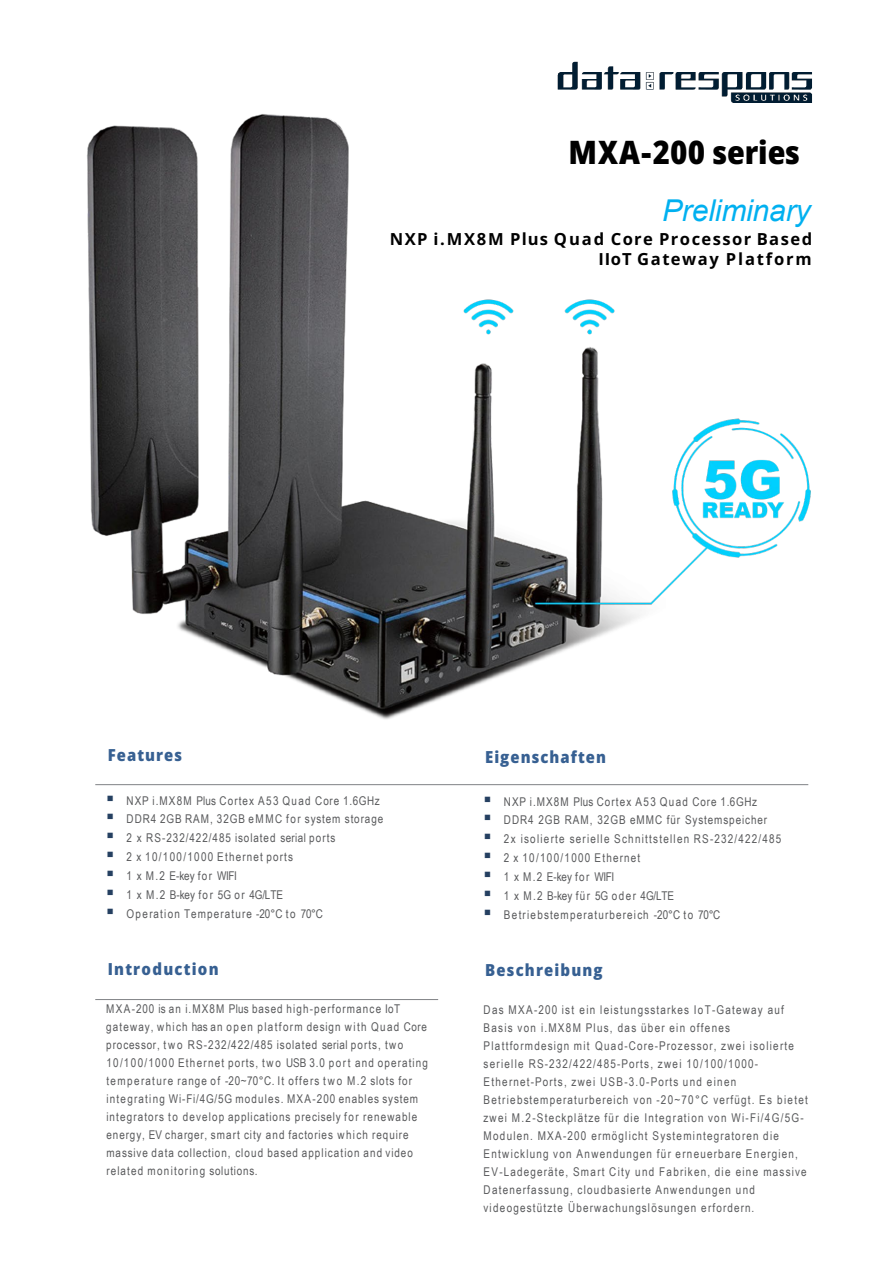
<style>
.page{position:relative;width:893px;height:1264px;background:#fff}
.page>*{position:absolute;margin:0;border:0;box-sizing:border-box;transform-origin:0 0}
.t1{font:800 semi-condensed 32.25px "Open Sans";letter-spacing:-.005em;color:#000}
.t2{font:italic 30px "Arial";letter-spacing:-.005em;color:#00b0f0}
.t3{font:700 16.5px/19.8px "Open Sans";letter-spacing:.09em;color:#000;text-align:right}
.t4{font:800 semi-condensed 16.5px "Open Sans";letter-spacing:.07em;color:#376092}
.t5{font:12px/18px "Arial Narrow";letter-spacing:.095em;color:#58595b}
.t6{font:12px "Arial Narrow";letter-spacing:.005em;color:#58595b}
.t7{font:12px "Arial Narrow";letter-spacing:-.005em;color:#58595b}
.s1{color:#254061}
</style>
<div class="page">
<img style="left:87px;top:114px;width:724px;height:605px">
<hr style="left:95px;top:784px;width:713px;height:1px;background:#808285">
<hr style="left:95px;top:998px;width:343px;height:1px;background:#808285">
<img style="left:557px;top:61px;width:255px;height:42px">
<p class="t1" style="left:568px;top:130px;width:233px">MXA-200 series</p>
<p class="t2" style="left:662px;top:191px;width:150px">Preliminary</p>
<p class="t3" style="left:390px;top:228px;width:424px">NXP i.MX8M Plus Quad Core Processor Based<br>IIoT Gateway Platform</p>
<p class="t4" style="left:108px;top:744px;width:76px">Features</p>
<p class="t5" style="left:106px;top:790px;width:275px"><span class="s1">▪</span> NXP i.MX8M Plus Cortex A53 Quad Core 1.6GHz</p>
<p class="t5" style="left:106px;top:809px;width:278px"><span class="s1">▪</span> DDR4 2GB RAM, 32GB eMMC for system storage</p>
<p class="t5" style="left:106px;top:828px;width:231px"><span class="s1">▪</span> 2 x RS-232/422/485 isolated serial ports</p>
<p class="t5" style="left:106px;top:847px;width:188px"><span class="s1">▪</span> 2 x 10/100/1000 Ethernet ports</p>
<p class="t7" style="left:106px;top:867px;width:132px"><span class="s1">▪</span> 1 x M.2 E-key for WIFI</p>
<p class="t6" style="left:106px;top:885px;width:178px"><span class="s1">▪</span> 1 x M.2 B-key for 5G or 4G/LTE</p>
<p class="t5" style="left:106px;top:904px;width:218px"><span class="s1">▪</span> Operation Temperature -20°C to 70°C</p>
<p class="t4" style="left:485px;top:745px;width:122px">Eigenschaften</p>
<p class="t5" style="left:483px;top:791px;width:275px"><span class="s1">▪</span> NXP i.MX8M Plus Cortex A53 Quad Core 1.6GHz</p>
<p class="t5" style="left:483px;top:810px;width:285px"><span class="s1">▪</span> DDR4 2GB RAM, 32GB eMMC für Systemspeicher</p>
<p class="t5" style="left:483px;top:829px;width:299px"><span class="s1">▪</span> 2x isolierte serielle Schnittstellen RS-232/422/485</p>
<p class="t5" style="left:483px;top:848px;width:158px"><span class="s1">▪</span> 2 x 10/100/1000 Ethernet</p>
<p class="t7" style="left:483px;top:868px;width:132px"><span class="s1">▪</span> 1 x M.2 E-key for WIFI</p>
<p class="t6" style="left:483px;top:886px;width:192px"><span class="s1">▪</span> 1 x M.2 B-key für 5G oder 4G/LTE</p>
<p class="t5" style="left:483px;top:905px;width:238px"><span class="s1">▪</span> Betriebstemperaturbereich -20°C to 70°C</p>
<p class="t4" style="left:108px;top:957px;width:112px">Introduction</p>
<p class="t5" style="left:106px;top:998px;width:323px">MXA-200 is an i.MX8M Plus based high-performance IoT gateway, which has an open platform design with Quad Core processor, two RS-232/422/485 isolated serial ports, two 10/100/1000 Ethernet ports, two USB 3.0 port and operating temperature range of -20~70°C. It offers two M.2 slots for integrating Wi-Fi/4G/5G modules. MXA-200 enables system integrators to develop applications precisely for renewable energy, EV charger, smart city and factories which require massive data collection, cloud based application and video related monitoring solutions.</p>
<p class="t4" style="left:485px;top:958px;width:119px">Beschreibung</p>
<p class="t5" style="left:483px;top:999px;width:326px">Das MXA-200 ist ein leistungsstarkes IoT-Gateway auf Basis von i.MX8M Plus, das über ein offenes Plattformdesign mit Quad-Core-Prozessor, zwei isolierte serielle RS-232/422/485-Ports, zwei 10/100/1000- Ethernet-Ports, zwei USB-3.0-Ports und einen Betriebstemperaturbereich von -20~70°C verfügt. Es bietet zwei M.2-Steckplätze für die Integration von Wi-Fi/4G/5G-Modulen. MXA-200 ermöglicht Systemintegratoren die Entwicklung von Anwendungen für erneuerbare Energien, EV-Ladegeräte, Smart City und Fabriken, die eine massive Datenerfassung, cloudbasierte Anwendungen und videogestützte Überwachungslösungen erfordern.</p>
</div>
